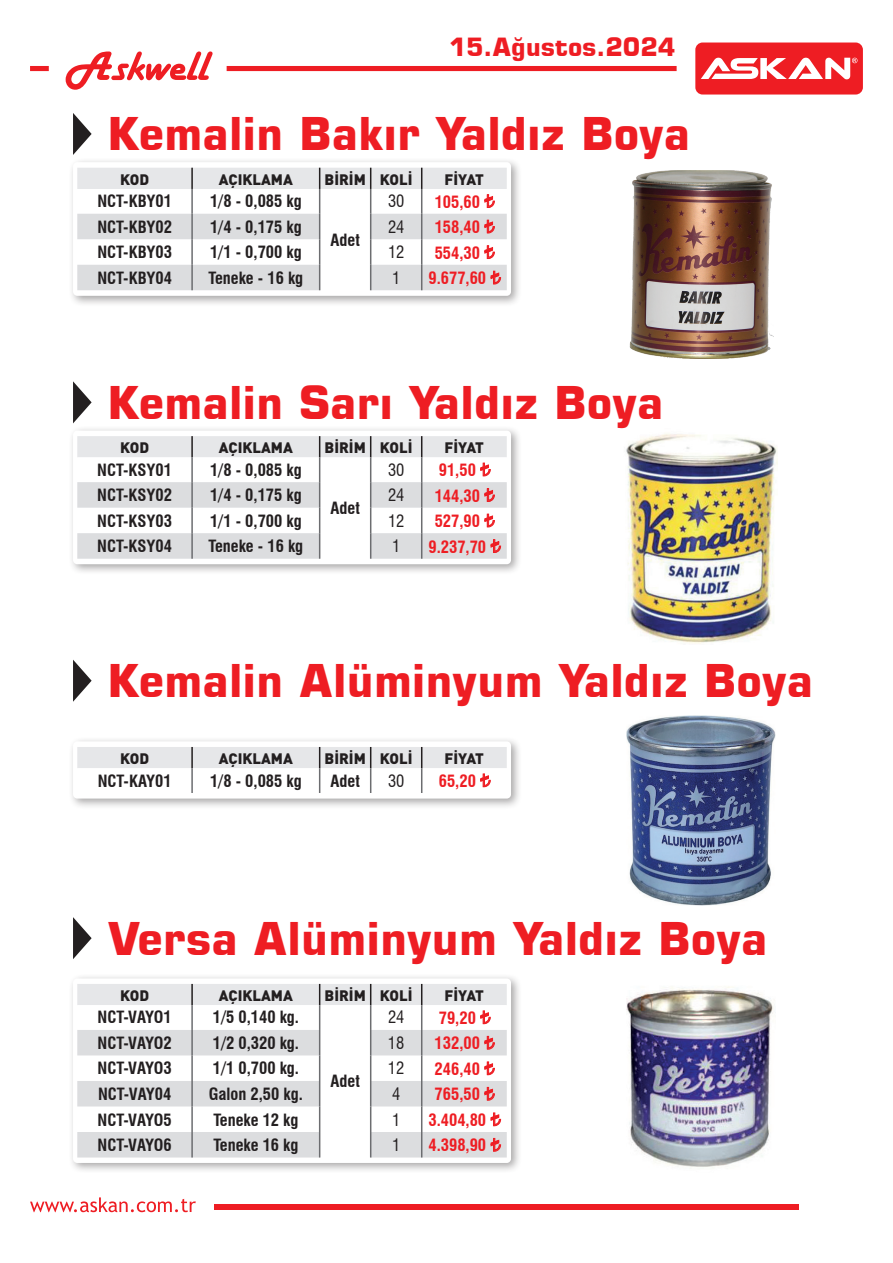
<style>
.page{position:relative;width:893px;height:1263px;background:#fff}
.page>*{position:absolute;margin:0;border:0;box-sizing:border-box;transform-origin:0 0}
.t1{font:700 45px "Square 721 BT";color:#ee1d23}
.t2{font:700 25.05px "Square 721 BT";color:#ee1d23}
.t3{font:700 condensed 16.5px "Swiss 721 BT";color:#231f20}
.t4{font:700 condensed 16.5px "Swiss 721 BT";color:#ee1d23}
.t5{font:condensed 16.5px "Swiss 721 BT";color:#231f20}
.t6{font:900 15px "DIN Pro";color:#231f20}
.s1{font-family:"Abaku TL Sym Sans";font-weight:400;font-stretch:normal}
</style>
<div class="page">
<svg style="left:695px;top:43px;width:168px;height:52px"></svg>
<div style="left:215px;top:1204px;width:584px;height:5px;background:#ee1d23"></div>
<svg style="left:30px;top:1197px;width:166px;height:15px"></svg>
<svg style="left:30px;top:51px;width:647px;height:39px"></svg>
<img style="left:626px;top:433px;width:152px;height:211px">
<svg style="left:73px;top:113px;width:19px;height:42px"></svg>
<svg style="left:73px;top:381px;width:19px;height:42px"></svg>
<img style="left:629px;top:170px;width:144px;height:188px">
<svg style="left:73px;top:917px;width:19px;height:42px"></svg>
<div style="left:68px;top:157px;width:454px;height:150px;background:#231f20;opacity:.4"></div>
<div style="left:73px;top:162px;width:438px;height:134px;background:#fff;border-radius:4px"></div>
<svg style="left:77px;top:168px;width:430px;height:122px"></svg>
<div style="left:68px;top:425px;width:454px;height:150px;background:#231f20;opacity:.4"></div>
<div style="left:73px;top:431px;width:438px;height:133px;background:#fff;border-radius:4px"></div>
<svg style="left:77px;top:436px;width:430px;height:123px"></svg>
<div style="left:68px;top:736px;width:454px;height:74px;background:#231f20;opacity:.4"></div>
<div style="left:73px;top:741px;width:438px;height:57px;background:#fff;border-radius:4px"></div>
<svg style="left:77px;top:747px;width:430px;height:46px"></svg>
<div style="left:68px;top:973px;width:454px;height:201px;background:#231f20;opacity:.4"></div>
<div style="left:73px;top:978px;width:438px;height:185px;background:#fff;border-radius:4px"></div>
<svg style="left:77px;top:984px;width:430px;height:173px"></svg>
<img style="left:626px;top:716px;width:150px;height:190px">
<svg style="left:73px;top:660px;width:19px;height:42px"></svg>
<img style="left:626px;top:986px;width:148px;height:182px">
<h2 class="t2" style="left:449px;top:31px;width:228px">15.Ağustos.2024</h2>
<h1 class="t1" style="left:107px;top:107px;width:584px">Kemalin Bakır Yaldız Boya</h1>
<p class="t6" style="left:120px;top:166px;width:31px">KOD</p>
<p class="t6" style="left:219px;top:166px;width:76px">AÇIKLAMA</p>
<p class="t6" style="left:325px;top:166px;width:90px">BİRİM KOLİ</p>
<p class="t6" style="left:444px;top:166px;width:41px">FİYAT</p>
<p class="t3" style="left:97px;top:191px;width:76px">NCT-KBY01</p>
<p class="t3" style="left:210px;top:191px;width:93px">1/8 - 0,085 kg</p>
<p class="t3" style="left:330px;top:230px;width:31px">Adet</p>
<p class="t5" style="left:388px;top:191px;width:18px">30</p>
<p class="t4" style="left:435px;top:192px;width:61px">105,60 <span class="s1">¨</span></p>
<p class="t3" style="left:97px;top:217px;width:76px">NCT-KBY02</p>
<p class="t3" style="left:210px;top:217px;width:93px">1/4 - 0,175 kg</p>
<p class="t5" style="left:388px;top:217px;width:18px">24</p>
<p class="t4" style="left:435px;top:217px;width:61px">158,40 <span class="s1">¨</span></p>
<p class="t3" style="left:97px;top:242px;width:76px">NCT-KBY03</p>
<p class="t3" style="left:210px;top:242px;width:93px">1/1 - 0,700 kg</p>
<p class="t5" style="left:388px;top:242px;width:18px">12</p>
<p class="t4" style="left:435px;top:243px;width:61px">554,30 <span class="s1">¨</span></p>
<p class="t3" style="left:97px;top:268px;width:76px">NCT-KBY04</p>
<p class="t3" style="left:209px;top:268px;width:96px">Teneke - 16 kg</p>
<p class="t5" style="left:392px;top:268px;width:10px">1</p>
<p class="t4" style="left:428px;top:268px;width:73px">9.677,60 <span class="s1">¨</span></p>
<h1 class="t1" style="left:107px;top:375px;width:557px">Kemalin Sarı Yaldız Boya</h1>
<p class="t6" style="left:120px;top:435px;width:31px">KOD</p>
<p class="t6" style="left:219px;top:435px;width:76px">AÇIKLAMA</p>
<p class="t6" style="left:325px;top:435px;width:90px">BİRİM KOLİ</p>
<p class="t6" style="left:444px;top:435px;width:41px">FİYAT</p>
<p class="t3" style="left:97px;top:460px;width:76px">NCT-KSY01</p>
<p class="t3" style="left:210px;top:460px;width:93px">1/8 - 0,085 kg</p>
<p class="t3" style="left:330px;top:498px;width:31px">Adet</p>
<p class="t5" style="left:388px;top:460px;width:18px">30</p>
<p class="t4" style="left:439px;top:460px;width:52px">91,50 <span class="s1">¨</span></p>
<p class="t3" style="left:97px;top:485px;width:76px">NCT-KSY02</p>
<p class="t3" style="left:210px;top:485px;width:93px">1/4 - 0,175 kg</p>
<p class="t5" style="left:388px;top:485px;width:18px">24</p>
<p class="t4" style="left:435px;top:486px;width:61px">144,30 <span class="s1">¨</span></p>
<p class="t3" style="left:97px;top:511px;width:76px">NCT-KSY03</p>
<p class="t3" style="left:210px;top:511px;width:93px">1/1 - 0,700 kg</p>
<p class="t5" style="left:388px;top:511px;width:18px">12</p>
<p class="t4" style="left:435px;top:511px;width:61px">527,90 <span class="s1">¨</span></p>
<p class="t3" style="left:97px;top:536px;width:76px">NCT-KSY04</p>
<p class="t3" style="left:209px;top:536px;width:96px">Teneke - 16 kg</p>
<p class="t5" style="left:392px;top:536px;width:10px">1</p>
<p class="t4" style="left:428px;top:537px;width:73px">9.237,70 <span class="s1">¨</span></p>
<h1 class="t1" style="left:107px;top:654px;width:707px">Kemalin Alüminyum Yaldız Boya</h1>
<p class="t6" style="left:120px;top:746px;width:31px">KOD</p>
<p class="t6" style="left:219px;top:746px;width:76px">AÇIKLAMA</p>
<p class="t6" style="left:325px;top:746px;width:90px">BİRİM KOLİ</p>
<p class="t6" style="left:444px;top:746px;width:41px">FİYAT</p>
<p class="t3" style="left:98px;top:771px;width:75px">NCT-KAY01</p>
<p class="t3" style="left:210px;top:771px;width:93px">1/8 - 0,085 kg</p>
<p class="t3" style="left:330px;top:771px;width:31px">Adet</p>
<p class="t5" style="left:388px;top:771px;width:18px">30</p>
<p class="t4" style="left:439px;top:771px;width:52px">65,20 <span class="s1">¨</span></p>
<h1 class="t1" style="left:107px;top:911px;width:661px">Versa Alüminyum Yaldız Boya</h1>
<p class="t6" style="left:120px;top:982px;width:31px">KOD</p>
<p class="t6" style="left:219px;top:982px;width:76px">AÇIKLAMA</p>
<p class="t6" style="left:325px;top:982px;width:90px">BİRİM KOLİ</p>
<p class="t6" style="left:444px;top:982px;width:41px">FİYAT</p>
<p class="t3" style="left:98px;top:1007px;width:76px">NCT-VAYO1</p>
<p class="t3" style="left:213px;top:1007px;width:88px">1/5 0,140 kg.</p>
<p class="t5" style="left:388px;top:1007px;width:18px">24</p>
<p class="t4" style="left:439px;top:1008px;width:52px">79,20 <span class="s1">¨</span></p>
<p class="t3" style="left:98px;top:1033px;width:76px">NCT-VAYO2</p>
<p class="t3" style="left:213px;top:1033px;width:88px">1/2 0,320 kg.</p>
<p class="t5" style="left:388px;top:1033px;width:18px">18</p>
<p class="t4" style="left:435px;top:1033px;width:61px">132,00 <span class="s1">¨</span></p>
<p class="t3" style="left:98px;top:1058px;width:76px">NCT-VAYO3</p>
<p class="t3" style="left:213px;top:1058px;width:88px">1/1 0,700 kg.</p>
<p class="t5" style="left:388px;top:1058px;width:18px">12</p>
<p class="t4" style="left:435px;top:1059px;width:61px">246,40 <span class="s1">¨</span></p>
<p class="t3" style="left:98px;top:1084px;width:75px">NCT-VAY04</p>
<p class="t3" style="left:209px;top:1084px;width:96px">Galon 2,50 kg.</p>
<p class="t5" style="left:392px;top:1084px;width:10px">4</p>
<p class="t4" style="left:435px;top:1084px;width:61px">765,50 <span class="s1">¨</span></p>
<p class="t3" style="left:98px;top:1109px;width:76px">NCT-VAYO5</p>
<p class="t3" style="left:213px;top:1109px;width:87px">Teneke 12 kg</p>
<p class="t5" style="left:392px;top:1109px;width:10px">1</p>
<p class="t4" style="left:428px;top:1110px;width:73px">3.404,80 <span class="s1">¨</span></p>
<p class="t3" style="left:98px;top:1135px;width:76px">NCT-VAYO6</p>
<p class="t3" style="left:213px;top:1135px;width:87px">Teneke 16 kg</p>
<p class="t5" style="left:392px;top:1135px;width:10px">1</p>
<p class="t4" style="left:428px;top:1135px;width:73px">4.398,90 <span class="s1">¨</span></p>
<p class="t3" style="left:330px;top:1071px;width:31px">Adet</p>
</div>
